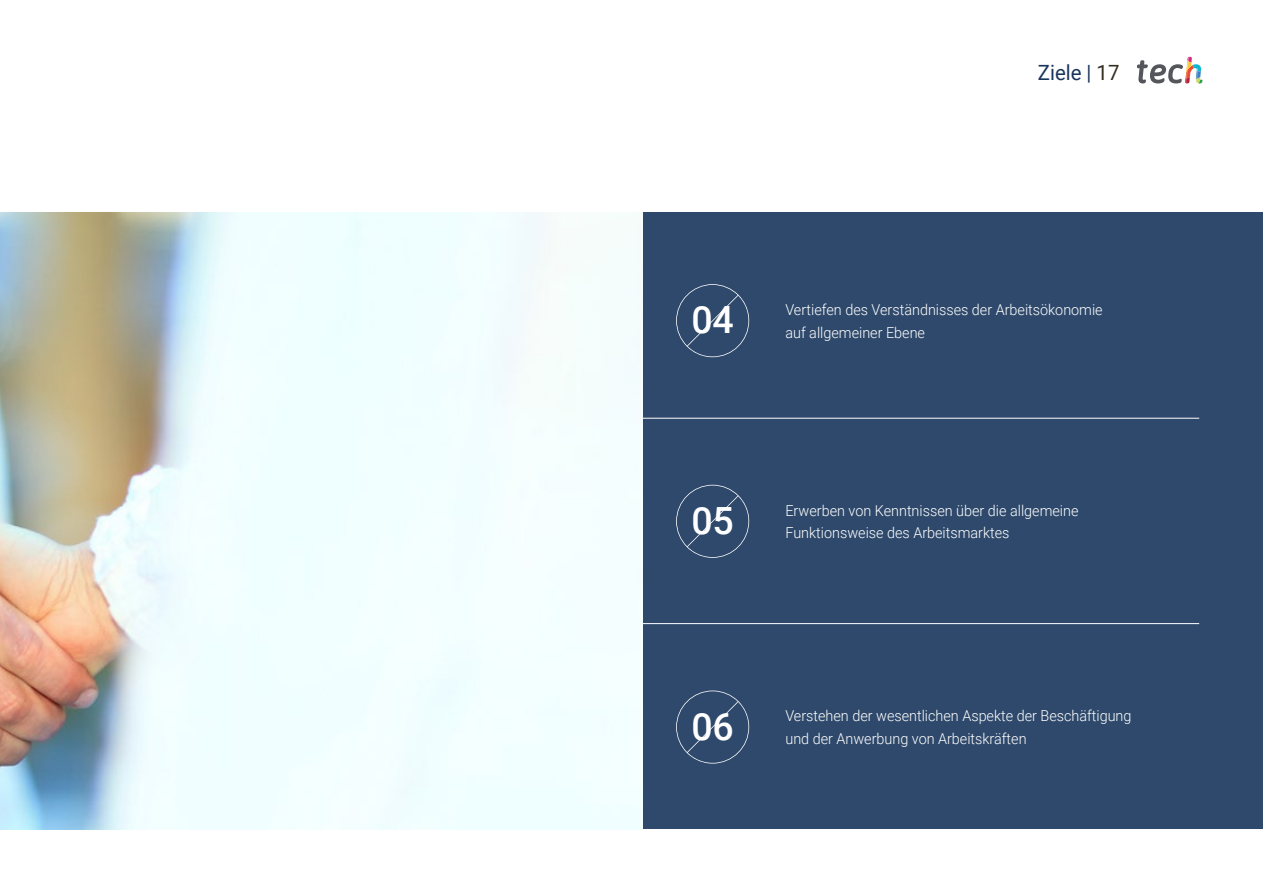
<style>
.page{position:relative;width:1263px;height:893px;background:#fff}
.page>*{position:absolute;margin:0;border:0;box-sizing:border-box;transform-origin:0 0}
.t1{font:500 37.5px "Roboto";color:#fff}
.t2{font:21px "Roboto";color:#1a355c}
.t3{font:300 15px/22.5px "Roboto";color:#fff;scale:.96 1}
.s1{color:#312e20}
</style>
<div class="page">
<svg style="left:1137px;top:57px;width:65px;height:27px"></svg>
<div style="left:642px;top:213px;width:621px;height:616px;background:#2e496b"></div>
<svg style="left:676px;top:284px;width:73px;height:73px"></svg>
<svg style="left:676px;top:485px;width:73px;height:73px"></svg>
<svg style="left:676px;top:690px;width:73px;height:74px"></svg>
<hr style="left:0;top:418px;width:1199px;height:1px;background:#fff">
<hr style="left:0;top:623px;width:1199px;height:1px;background:#fff">
<img style="left:0;top:213px;width:642px;height:616px">
<h2 class="t2" style="left:1038px;top:57px;width:83px">Ziele | <span class="s1">17</span></h2>
<h1 class="t1" style="left:691px;top:294px;width:44px">04</h1>
<p class="t3" style="left:785px;top:298px;width:332px">Vertiefen des Verständnisses der Arbeitsökonomie auf allgemeiner Ebene</p>
<h1 class="t1" style="left:691px;top:494px;width:44px">05</h1>
<p class="t3" style="left:785px;top:498px;width:307px">Erwerben von Kenntnissen über die allgemeine<br>Funktionsweise des Arbeitsmarktes</p>
<h1 class="t1" style="left:691px;top:700px;width:44px">06</h1>
<p class="t3" style="left:785px;top:704px;width:362px">Verstehen der wesentlichen Aspekte der Beschäftigung</p>
<p class="t3" style="left:785px;top:727px;width:253px">und der Anwerbung von Arbeitskräften</p>
</div>
